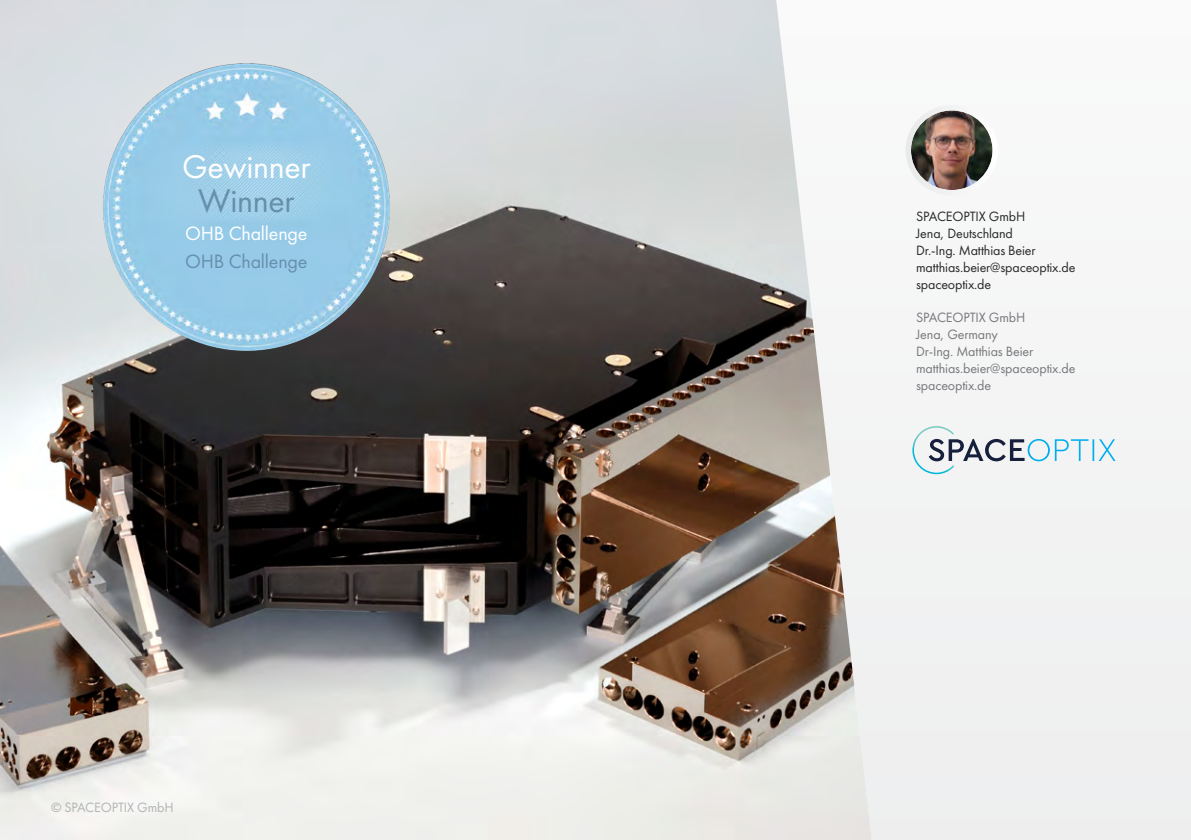
<style>
.page{position:relative;width:1191px;height:840px;background:#fff}
.page>*{position:absolute;margin:0;border:0;box-sizing:border-box;transform-origin:0 0}
.t1{font:34px "Futura PT";letter-spacing:-.01em;color:#fff}
.t2{font:34px "Futura PT";letter-spacing:-.01em;color:#668fab}
.t3{font:20px "Futura PT";letter-spacing:-.01em;color:#fff}
.t4{font:20px "Futura PT";letter-spacing:-.01em;color:#668fab}
.t5{font:14px/16.8px "Futura PT";letter-spacing:-.01em;color:#292829}
.t6{font:14px/16.8px "Futura PT";letter-spacing:-.01em;color:#77787b}
.t7{font:14px "Futura PT";letter-spacing:-.01em;color:#b1b4b6}
</style>
<div class="page">
<div style="left:0;top:0;width:1191px;height:839px;background:#f4f4f4"></div>
<img style="left:0;top:0;width:871px;height:839px">
<img style="left:911px;top:111px;width:81px;height:78px">
<div style="left:905px;top:105px;width:93px;height:90px;border:5px solid #fff;border-radius:50%"></div>
<img style="left:102px;top:63px;width:288px;height:288px">
<svg style="left:912px;top:426px;width:203px;height:48px"></svg>
<h1 class="t1" style="left:182px;top:146px;width:130px">Gewinner</h1>
<h1 class="t2" style="left:198px;top:180px;width:98px">Winner</h1>
<h2 class="t3" style="left:185px;top:221px;width:124px">OHB Challenge</h2>
<h2 class="t4" style="left:185px;top:249px;width:124px">OHB Challenge</h2>
<p class="t7" style="left:51px;top:798px;width:124px">© SPACEOPTIX GmbH</p>
<p class="t5" style="left:916px;top:208px;width:161px">SPACEOPTIX GmbH<br>Jena, Deutschland<br>Dr.-Ing. Matthias Beier matthias.beier@spaceoptix.de spaceoptix.de</p>
<p class="t6" style="left:916px;top:309px;width:161px">SPACEOPTIX GmbH<br>Jena, Germany<br>Dr-Ing. Matthias Beier matthias.beier@spaceoptix.de spaceoptix.de</p>
</div>
